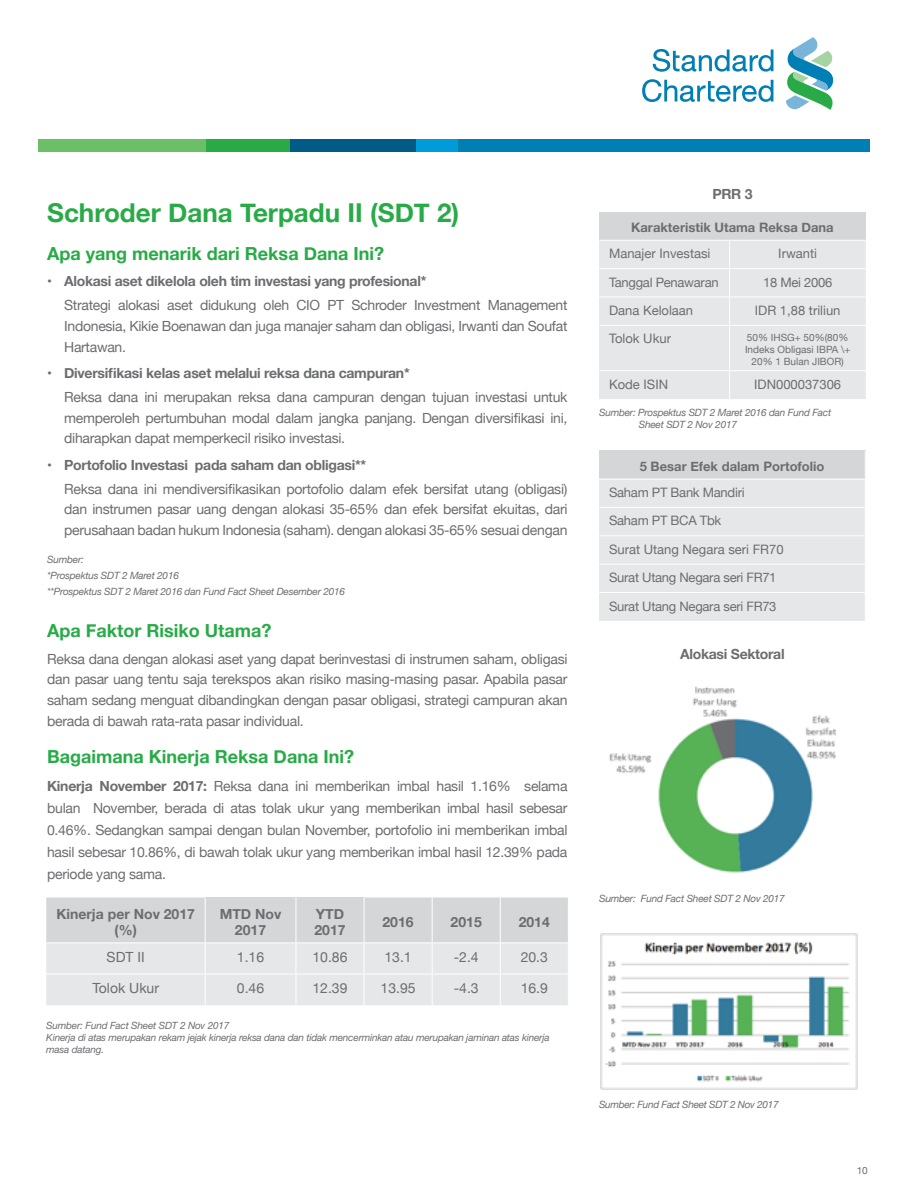
<style>
.page{position:relative;width:908px;height:1191px;background:#fff}
.page>*{position:absolute;margin:0;border:0;box-sizing:border-box;transform-origin:0 0}
.t1{font:700 26px "Helvetica Neue";color:#28ab47}
.t2{font:700 18px "Helvetica Neue";color:#28ab47}
.t3{font:14px/20.8px "Helvetica Neue";letter-spacing:-.02em;color:#6c6d70;text-align:justify}
.t4{font:700 14px/16.8px "Helvetica Neue";letter-spacing:-.02em;color:#6c6d70}
.t5{font:700 14px/16.8px "Helvetica Neue";color:#6c6d70;text-align:center}
.t6{font:14px "Helvetica Neue";color:#6c6d70}
.t7{font:13px "Helvetica Neue";letter-spacing:-.02em;color:#6c6d70}
.t8{font:13px "Helvetica Neue";color:#6c6d70}
.t9{font:700 13px "Helvetica Neue";color:#6c6d70}
.t10{font:italic 10px/12px "Helvetica Neue";letter-spacing:-.02em;color:#6c6d70}
.t11{font:italic 10px/12px "Helvetica Neue LT Std";letter-spacing:-.02em;color:#6c6d70}
.t12{font:10px/12px "Helvetica Neue";color:#6c6d70;text-align:center}
.s1{font-weight:700}
</style>
<div class="page">
<div style="left:290px;top:139px;width:125px;height:12px;background:#005c86"></div>
<div style="left:206px;top:139px;width:84px;height:12px;background:#28ab47"></div>
<div style="left:415px;top:139px;width:42px;height:12px;background:#009cda"></div>
<div style="left:38px;top:139px;width:168px;height:12px;background:#6bc067"></div>
<div style="left:457px;top:139px;width:412px;height:12px;background:#007fb4"></div>
<svg style="left:652px;top:49px;width:121px;height:23px"></svg>
<svg style="left:642px;top:79px;width:131px;height:23px"></svg>
<svg style="left:786px;top:37px;width:46px;height:73px"></svg>
<div style="left:598px;top:212px;width:267px;height:28px;background:#d5d6d8"></div>
<div style="left:599px;top:241px;width:266px;height:158px;background:#e6e7e9"></div>
<svg style="left:599px;top:451px;width:266px;height:170px;background:#e3e4e6"></svg>
<svg style="left:46px;top:897px;width:521px;height:108px;background:#dfe0e2"></svg>
<hr style="left:204px;top:897px;width:1px;height:45px;background:#fff">
<hr style="left:295px;top:897px;width:1px;height:45px;background:#fff">
<hr style="left:363px;top:897px;width:1px;height:45px;background:#fff">
<hr style="left:431px;top:897px;width:1px;height:45px;background:#fff">
<hr style="left:499px;top:897px;width:1px;height:45px;background:#fff">
<hr style="left:46px;top:942px;width:159px;height:1px;background:#fff">
<hr style="left:205px;top:942px;width:91px;height:1px;background:#fff">
<hr style="left:204px;top:943px;width:1px;height:30px;background:#fff">
<hr style="left:296px;top:942px;width:68px;height:1px;background:#fff">
<hr style="left:295px;top:943px;width:1px;height:30px;background:#fff">
<hr style="left:364px;top:942px;width:68px;height:1px;background:#fff">
<hr style="left:363px;top:943px;width:1px;height:30px;background:#fff">
<hr style="left:432px;top:942px;width:68px;height:1px;background:#fff">
<hr style="left:431px;top:943px;width:1px;height:30px;background:#fff">
<hr style="left:500px;top:942px;width:68px;height:1px;background:#fff">
<hr style="left:499px;top:943px;width:1px;height:30px;background:#fff">
<hr style="left:46px;top:973px;width:159px;height:1px;background:#fff">
<hr style="left:205px;top:973px;width:91px;height:1px;background:#fff">
<hr style="left:204px;top:974px;width:1px;height:31px;background:#fff">
<hr style="left:296px;top:973px;width:68px;height:1px;background:#fff">
<hr style="left:295px;top:974px;width:1px;height:31px;background:#fff">
<hr style="left:364px;top:973px;width:68px;height:1px;background:#fff">
<hr style="left:363px;top:974px;width:1px;height:31px;background:#fff">
<hr style="left:432px;top:973px;width:68px;height:1px;background:#fff">
<hr style="left:431px;top:974px;width:1px;height:31px;background:#fff">
<hr style="left:500px;top:973px;width:68px;height:1px;background:#fff">
<hr style="left:499px;top:974px;width:1px;height:31px;background:#fff">
<img style="left:609px;top:686px;width:228px;height:187px">
<img style="left:600px;top:933px;width:257px;height:156px">
<p class="t1" style="left:47px;top:192px;width:413px">Schroder Dana Terpadu II (SDT 2)</p>
<p class="t2" style="left:47px;top:239px;width:338px">Apa yang menarik dari Reksa Dana Ini?</p>
<p class="t4" style="left:47px;top:273px;width:380px">• Alokasi aset dikelola oleh tim investasi yang profesional*</p>
<p class="t3" style="left:64px;top:295px;width:504px">Strategi alokasi aset didukung oleh CIO PT Schroder Investment Management Indonesia, Kikie Boenawan dan juga manajer saham dan obligasi, Irwanti dan Soufat Hartawan.</p>
<p class="t4" style="left:47px;top:365px;width:364px">• Diversifikasi kelas aset melalui reksa dana campuran*</p>
<p class="t3" style="left:64px;top:387px;width:504px">Reksa dana ini merupakan reksa dana campuran dengan tujuan investasi untuk memperoleh pertumbuhan modal dalam jangka panjang. Dengan diversifikasi ini, diharapkan dapat memperkecil risiko investasi.</p>
<p class="t4" style="left:47px;top:457px;width:320px">• Portofolio Investasi pada saham dan obligasi**</p>
<p class="t3" style="left:64px;top:479px;width:504px">Reksa dana ini mendiversifikasikan portofolio dalam efek bersifat utang (obligasi) dan instrumen pasar uang dengan alokasi 35-65% dan efek bersifat ekuitas, dari perusahaan badan hukum Indonesia (saham). dengan alokasi 35-65% sesuai dengan</p>
<p class="t10" style="left:47px;top:553px;width:38px">Sumber:</p>
<p class="t10" style="left:47px;top:569px;width:133px">*Prospektus SDT 2 Maret 2016</p>
<p class="t10" style="left:47px;top:585px;width:299px">**Prospektus SDT 2 Maret 2016 dan Fund Fact Sheet Desember 2016</p>
<p class="t2" style="left:47px;top:616px;width:226px">Apa Faktor Risiko Utama?</p>
<p class="t3" style="left:47px;top:649px;width:521px">Reksa dana dengan alokasi aset yang dapat berinvestasi di instrumen saham, obligasi dan pasar uang tentu saja terekspos akan risiko masing-masing pasar. Apabila pasar saham sedang menguat dibandingkan dengan pasar obligasi, strategi campuran akan berada di bawah rata-rata pasar individual.</p>
<p class="t2" style="left:47px;top:742px;width:308px">Bagaimana Kinerja Reksa Dana Ini?</p>
<p class="t3" style="left:47px;top:775px;width:521px;line-height:22px"><span class="s1">Kinerja November 2017:</span> Reksa dana ini memberikan imbal hasil 1.16% selama bulan November, berada di atas tolak ukur yang memberikan imbal hasil sebesar 0.46%. Sedangkan sampai dengan bulan November, portofolio ini memberikan imbal hasil sebesar 10.86%, di bawah tolak ukur yang memberikan imbal hasil 12.39% pada periode yang sama.</p>
<p class="t5" style="left:56px;top:905px;width:140px">Kinerja per Nov 2017 (%)</p>
<p class="t5" style="left:219px;top:905px;width:63px">MTD Nov<br>2017</p>
<p class="t4" style="left:314px;top:905px;width:33px">YTD<br>2017</p>
<p class="t4" style="left:382px;top:914px;width:33px">2016</p>
<p class="t4" style="left:450px;top:914px;width:33px">2015</p>
<p class="t4" style="left:518px;top:914px;width:33px">2014</p>
<p class="t3" style="left:107px;top:947px;width:40px">SDT II</p>
<p class="t3" style="left:237px;top:947px;width:29px">1.16</p>
<p class="t3" style="left:312px;top:947px;width:37px">10.86</p>
<p class="t3" style="left:384px;top:947px;width:29px">13.1</p>
<p class="t3" style="left:453px;top:947px;width:26px">-2.4</p>
<p class="t3" style="left:520px;top:947px;width:29px">20.3</p>
<p class="t6" style="left:92px;top:978px;width:68px">Tolok Ukur</p>
<p class="t3" style="left:237px;top:978px;width:29px">0.46</p>
<p class="t3" style="left:312px;top:978px;width:37px">12.39</p>
<p class="t3" style="left:380px;top:978px;width:37px">13.95</p>
<p class="t3" style="left:453px;top:978px;width:26px">-4.3</p>
<p class="t3" style="left:520px;top:978px;width:29px">16.9</p>
<p class="t11" style="left:46px;top:1019px;width:185px">Sumber: Fund Fact Sheet SDT 2 Nov 2017</p>
<p class="t11" style="left:46px;top:1031px;width:504px">Kinerja di atas merupakan rekam jejak kinerja reksa dana dan tidak mencerminkan atau merupakan jaminan atas kinerja masa datang.</p>
<p class="t4" style="left:712px;top:186px;width:42px">PRR 3</p>
<p class="t9" style="left:630px;top:218px;width:204px">Karakteristik Utama Reksa Dana</p>
<p class="t8" style="left:608px;top:244px;width:103px">Manajer Investasi</p>
<p class="t8" style="left:778px;top:244px;width:40px">Irwanti</p>
<p class="t7" style="left:608px;top:273px;width:111px">Tanggal Penawaran</p>
<p class="t7" style="left:762px;top:273px;width:71px">18 Mei 2006</p>
<p class="t8" style="left:608px;top:301px;width:86px">Dana Kelolaan</p>
<p class="t8" style="left:754px;top:301px;width:87px">IDR 1,88 triliun</p>
<p class="t8" style="left:608px;top:329px;width:63px">Tolok Ukur</p>
<p class="t12" style="left:744px;top:331px;width:107px">50% IHSG+ 50%(80%<br>Indeks Obligasi IBPA \+<br>20% 1 Bulan JIBOR)</p>
<p class="t8" style="left:608px;top:375px;width:60px">Kode ISIN</p>
<p class="t8" style="left:753px;top:375px;width:88px">IDN000037306</p>
<p class="t10" style="left:638px;top:407px;width:194px;text-indent:-40px">Sumber: Prospektus SDT 2 Maret 2016 dan Fund Fact<br>Sheet SDT 2 Nov 2017</p>
<p class="t9" style="left:639px;top:456px;width:186px">5 Besar Efek dalam Portofolio</p>
<p class="t7" style="left:608px;top:483px;width:137px">Saham PT Bank Mandiri</p>
<p class="t7" style="left:608px;top:511px;width:114px">Saham PT BCA Tbk</p>
<p class="t8" style="left:608px;top:540px;width:176px">Surat Utang Negara seri FR70</p>
<p class="t7" style="left:608px;top:568px;width:169px">Surat Utang Negara seri FR71</p>
<p class="t7" style="left:608px;top:596px;width:169px">Surat Utang Negara seri FR73</p>
<p class="t4" style="left:680px;top:645px;width:106px">Alokasi Sektoral</p>
<p class="t10" style="left:598px;top:893px;width:187px">Sumber: Fund Fact Sheet SDT 2 Nov 2017</p>
<p class="t10" style="left:598px;top:1099px;width:181px">Sumber: Fund Fact Sheet SDT 2 Nov 2017</p>
<p class="t12" style="left:856px;top:1165px;width:12px">10</p>
</div>
